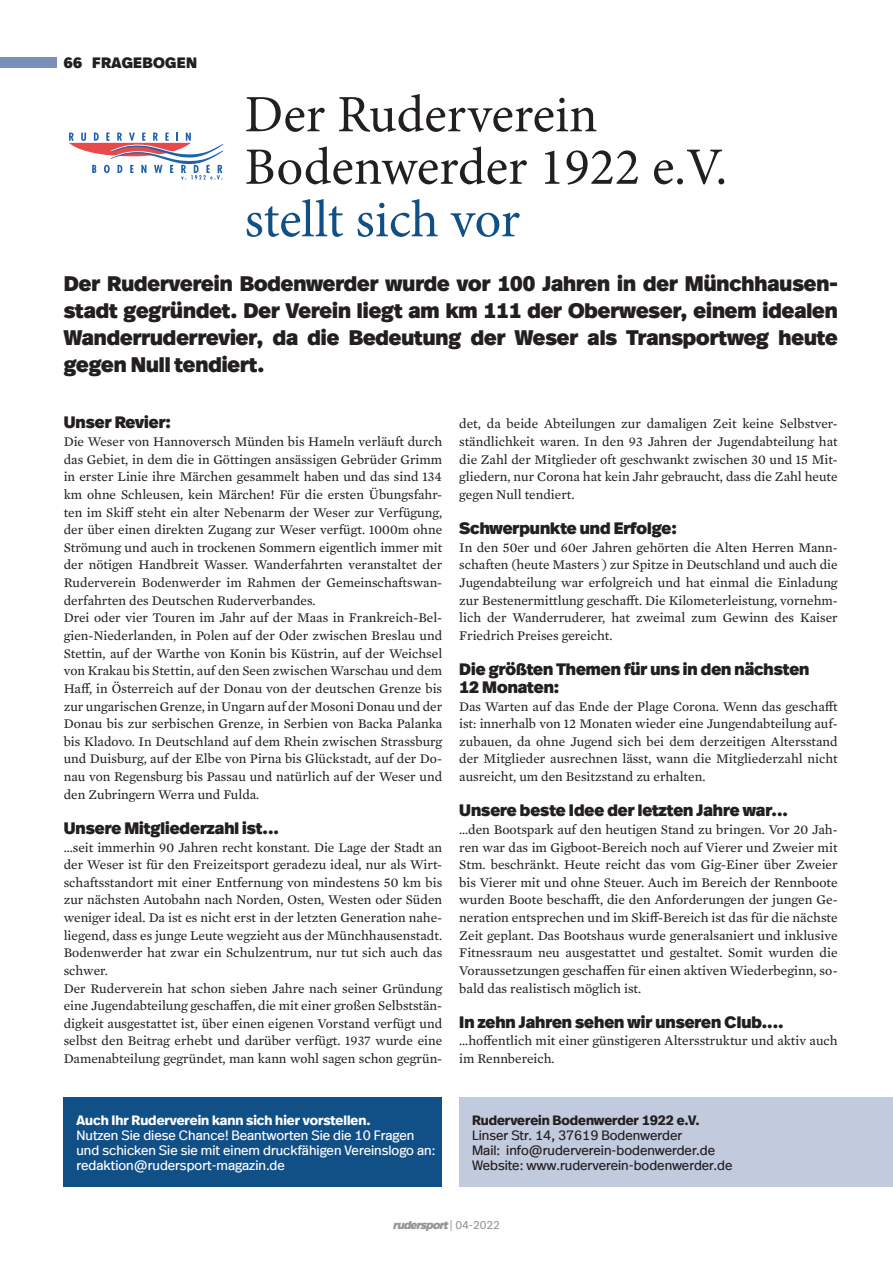
<style>
.page{position:relative;width:893px;height:1263px;background:#fff}
.page>*{position:absolute;margin:0;border:0;box-sizing:border-box;transform-origin:0 0}
.t1{font:52.5px/52.5px "Minion Pro";color:#231f20}
.Vorspann{font:900 21px/27px "Real Head Offc Pro";color:#231f20;text-align:justify}
.Zwischenüberschrift{font:900 16.5px/17.7px "Real Head Offc Pro";color:#231f20}
.t2{font:900 15px "Real Head Offc Pro";letter-spacing:.025em;color:#231f20}
.Fließtext{font:13.5px/17.7px "Mercury Text G2";color:#231f20;text-align:justify}
.t3{font:13.5px/15px "Real Head Offc Pro";color:#fff}
.t4{font:13.5px "Real Head Offc Pro";color:#231f20}
.t5{font:700 13.5px "Real Head Offc Pro";color:#231f20}
.t6{font:italic 900 11.25px "Real Head Offc Pro";color:#939598}
.s1{color:#114f87}
.s2{font-weight:700}
.s3{font-weight:400;font-style:normal}
</style>
<div class="page">
<div style="left:0;top:58px;width:56px;height:10px;background:#7a90b7"></div>
<div style="left:64px;top:1097px;width:378px;height:89px;background:#114f87"></div>
<div style="left:459px;top:1097px;width:434px;height:89px;background:#c2cade"></div>
<svg style="left:69px;top:132px;width:155px;height:48px"></svg>
<p class="t2" style="left:64px;top:50px;width:135px">66 FRAGEBOGEN</p>
<p class="t1" style="left:244px;top:89px;width:484px">Der Ruderverein<br>Bodenwerder 1922 e.V. <span class="s1">stellt sich vor</span></p>
<p class="Vorspann" style="left:64px;top:269px;width:775px">Der Ruderverein Bodenwerder wurde vor 100 Jahren in der Münchhausen&shy;stadt gegründet. Der Verein liegt am km 111 der Oberweser, einem idealen Wanderruderrevier, da die Bedeutung der Weser als Transportweg heute gegen Null tendiert.</p>
<p class="Zwischenüberschrift" style="left:64px;top:412px;width:109px">Unser Revier:</p>
<p class="Fließtext" style="left:64px;top:432px;width:380px">Die Weser von Hannoversch Münden bis Hameln verläuft durch das Gebiet, in dem die in Göttingen ansässigen Gebrüder Grimm in erster Linie ihre Märchen gesammelt haben und das sind 134 km ohne Schleusen, kein Märchen! Für die ersten Übungsfahr&shy;ten im Skiff steht ein alter Nebenarm der Weser zur Verfügung, der über einen direkten Zugang zur Weser verfügt. 1000m ohne Strömung und auch in trockenen Sommern eigentlich immer mit der nötigen Handbreit Wasser. Wanderfahrten veranstaltet der Ruderverein Bodenwerder im Rahmen der Gemeinschaftswan&shy;derfahrten des Deutschen Ruderverbandes.</p>
<p class="Fließtext" style="left:64px;top:608px;width:380px">Drei oder vier Touren im Jahr auf der Maas in Frankreich-Bel&shy;gien-Niederlanden, in Polen auf der Oder zwischen Breslau und Stettin, auf der Warthe von Konin bis Küstrin, auf der Weichsel von Krakau bis Stettin, auf den Seen zwischen Warschau und dem Haff, in Österreich auf der Donau von der deutschen Grenze bis zur ungarischen Grenze, in Ungarn auf der Mosoni Donau und der Donau bis zur serbischen Grenze, in Serbien von Backa Palanka bis Kladovo. In Deutschland auf dem Rhein zwischen Strassburg und Duisburg, auf der Elbe von Pirna bis Glückstadt, auf der Do&shy;nau von Regensburg bis Passau und natürlich auf der Weser und den Zubringern Werra und Fulda.</p>
<p class="Zwischenüberschrift" style="left:64px;top:818px;width:217px">Unsere Mitgliederzahl ist...</p>
<p class="Fließtext" style="left:64px;top:837px;width:380px">…seit immerhin 90 Jahren recht konstant. Die Lage der Stadt an der Weser ist für den Freizeitsport geradezu ideal, nur als Wirt&shy;schaftsstandort mit einer Entfernung von mindestens 50 km bis zur nächsten Autobahn nach Norden, Osten, Westen oder Süden weniger ideal. Da ist es nicht erst in der letzten Generation nahe&shy;liegend, dass es junge Leute wegzieht aus der Münchhausenstadt.<br>Bodenwerder hat zwar ein Schulzentrum, nur tut sich auch das schwer.</p>
<p class="Fließtext" style="left:64px;top:978px;width:380px">Der Ruderverein hat schon sieben Jahre nach seiner Gründung eine Jugendabteilung geschaffen, die mit einer großen Selbststän&shy;digkeit ausgestattet ist, über einen eigenen Vorstand verfügt und selbst den Beitrag erhebt und darüber verfügt. 1937 wurde eine Damenabteilung gegründet, man kann wohl sagen schon gegrün-</p>
<p class="Fließtext" style="left:459px;top:414px;width:380px">det, da beide Abteilungen zur damaligen Zeit keine Selbstver&shy;ständlichkeit waren. In den 93 Jahren der Jugendabteilung hat die Zahl der Mitglieder oft geschwankt zwischen 30 und 15 Mit&shy;gliedern, nur Corona hat kein Jahr gebraucht, dass die Zahl heute gegen Null tendiert.</p>
<p class="Zwischenüberschrift" style="left:459px;top:518px;width:219px">Schwerpunkte und Erfolge:</p>
<p class="Fließtext" style="left:459px;top:538px;width:380px">In den 50er und 60er Jahren gehörten die Alten Herren Mann&shy;schaften (heute Masters ) zur Spitze in Deutschland und auch die Jugendabteilung war erfolgreich und hat einmal die Einladung zur Bestenermittlung geschafft. Die Kilometerleistung, vornehm&shy;lich der Wanderruderer, hat zweimal zum Gewinn des Kaiser Friedrich Preises gereicht.</p>
<p class="Zwischenüberschrift" style="left:459px;top:659px;width:352px">Die größten Themen für uns in den nächsten<br>12 Monaten:</p>
<p class="Fließtext" style="left:459px;top:696px;width:380px">Das Warten auf das Ende der Plage Corona. Wenn das geschafft ist: innerhalb von 12 Monaten wieder eine Jungendabteilung auf&shy;zubauen, da ohne Jugend sich bei dem derzeitigen Altersstand der Mitglieder ausrechnen lässt, wann die Mitgliederzahl nicht ausreicht, um den Besitzstand zu erhalten.</p>
<p class="Zwischenüberschrift" style="left:459px;top:800px;width:330px">Unsere beste Idee der letzten Jahre war...</p>
<p class="Fließtext" style="left:459px;top:820px;width:380px">…den Bootspark auf den heutigen Stand zu bringen. Vor 20 Jah&shy;ren war das im Gigboot-Bereich noch auf Vierer und Zweier mit Stm. beschränkt. Heute reicht das vom Gig-Einer über Zweier bis Vierer mit und ohne Steuer. Auch im Bereich der Rennboote wurden Boote beschafft, die den Anforderungen der jungen Ge&shy;neration entsprechen und im Skiff-Bereich ist das für die nächste Zeit geplant. Das Bootshaus wurde generalsaniert und inklusive Fitnessraum neu ausgestattet und gestaltet. Somit wurden die Voraussetzungen geschaffen für einen aktiven Wiederbeginn, so&shy;bald das realistisch möglich ist.</p>
<p class="Zwischenüberschrift" style="left:459px;top:1012px;width:326px">In zehn Jahren sehen wir unseren Club....</p>
<p class="Fließtext" style="left:459px;top:1031px;width:380px">…hoffentlich mit einer günstigeren Altersstruktur und aktiv auch im Rennbereich.</p>
<p class="t3" style="left:76px;top:1112px;width:360px"><span class="s2">Auch Ihr Ruderverein kann sich hier vorstellen.<br></span>Nutzen Sie diese Chance! Beantworten Sie die 10 Fragen und schicken Sie sie mit einem druckfähigen Vereinslogo an: redaktion@rudersport-magazin.de</p>
<p class="t5" style="left:472px;top:1109px;width:229px">Ruderverein Bodenwerder 1922 e.V.</p>
<p class="t4" style="left:472px;top:1125px;width:212px">Linser Str. 14, 37619 Bodenwerder</p>
<p class="t4" style="left:472px;top:1140px;width:245px">Mail: info@ruderverein-bodenwerder.de</p>
<p class="t4" style="left:472px;top:1155px;width:262px">Website: www.ruderverein-bodenwerder.de</p>
<p class="t6" style="left:393px;top:1215px;width:109px">rudersport <span class="s3">| 0 4 - 2 0 2 2</span></p>
</div>
